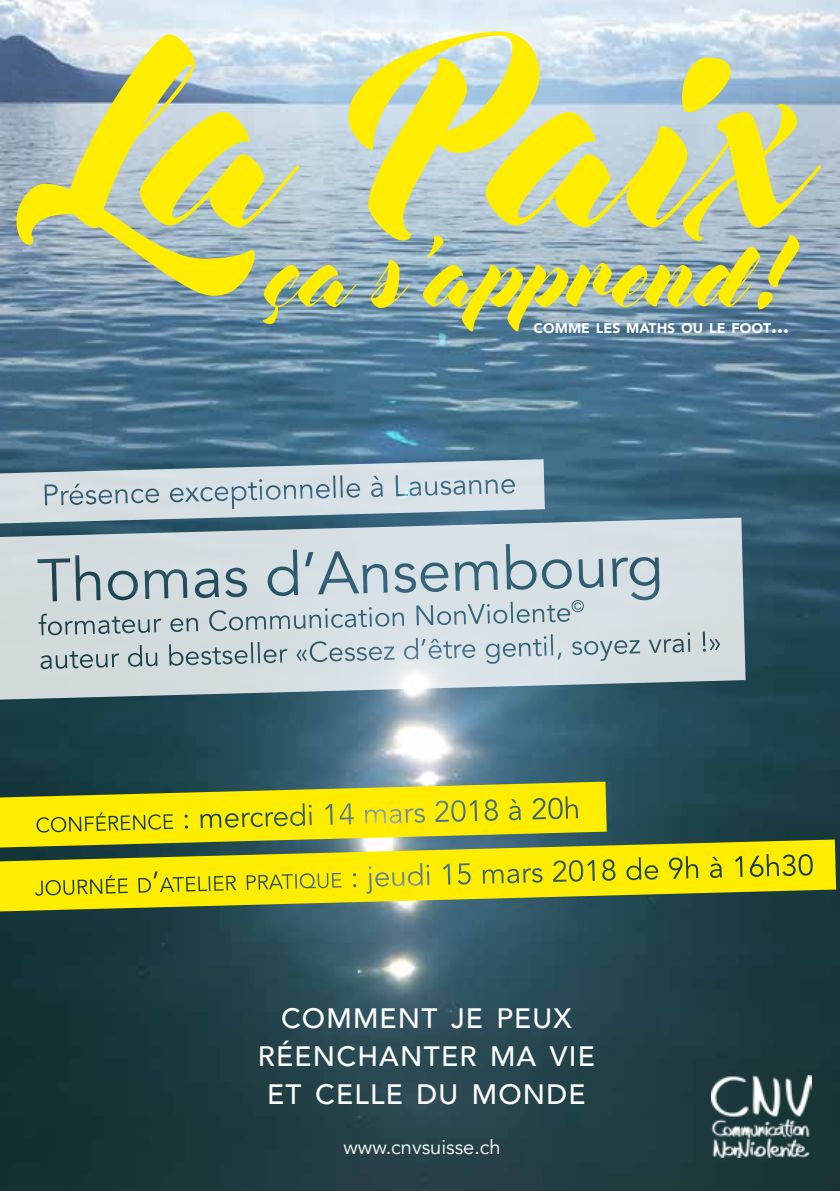
<style>
.page{position:relative;width:840px;height:1191px;background:#fff}
.page>*{position:absolute;margin:0;border:0;box-sizing:border-box;transform-origin:0 0}
.t1{font:273px "Mocking Bird";color:#ffed00}
.t2{font:99.8px "Mocking Bird";color:#ffed00}
.t3{font:500 28px/38px "Avenir";letter-spacing:.045em;color:#fff;text-align:center}
.t4{font:20px "Avenir";color:#fff}
.t5{font:900 14px "Avenir";color:#fff}
.s1{font-size:20px}
</style>
<div class="page">
<img style="left:0;top:0;width:839px;height:1191px">
<svg style="left:0;top:781px;width:606px;height:58px;background:#cec918"></svg>
<svg style="left:0;top:839px;width:835px;height:78px;background:#afb124"></svg>
<svg style="left:0;top:459px;width:544px;height:58px;background:#b2c3cc"></svg>
<svg style="left:0;top:517px;width:745px;height:183px;background:#b8c6cc"></svg>
<img style="left:710px;top:1075px;width:100px;height:82px">
<h1 class="t1" style="left:56px;top:-31px;width:763px">La Paix</h1>
<h2 class="t2" style="left:268px;top:213px;width:532px">ça s’apprend!</h2>
<p class="t5" style="left:533px;top:316px;width:257px">COMME LES MATHS OU LE FOOT<span class="s1">...</span></p>
<p class="t3" style="left:258px;top:998px;width:338px">COMMENT JE PEUX<br>RÉENCHANTER MA VIE<br>ET CELLE DU MONDE</p>
<p class="t4" style="left:343px;top:1135px;width:159px">www.cnvsuisse.ch</p>
</div>
